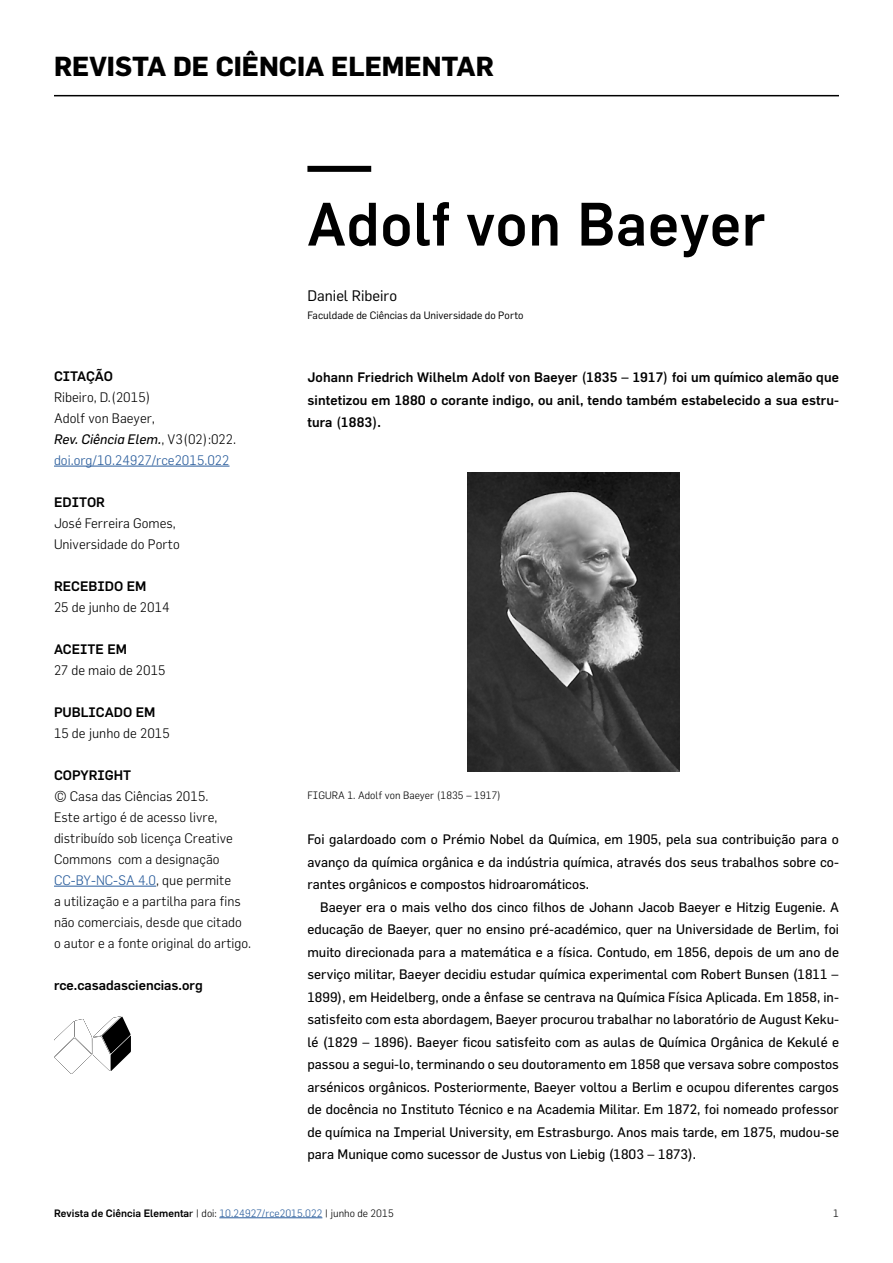
<style>
.page{position:relative;width:893px;height:1263px;background:#fff}
.page>*{position:absolute;margin:0;border:0;box-sizing:border-box;transform-origin:0 0}
.t1{font:500 60px "Flama";letter-spacing:.02em;color:#000;scale:.95 1}
.t2{font:700 27px "Flama";color:#000}
.t3{font:15px "Flama";color:#000}
.t4{font:13.5px/22.5px "Flama";color:#000;text-align:justify}
.t5{font:300 13.5px/21px "Flama";color:#000}
.t6{font:500 13.5px/22.5px "Flama";color:#000;text-align:justify}
.t7{font:500 10.5px "Flama";color:#000}
.t8{font:10.5px "Flama";color:#000}
.t9{font:300 10.5px "Flama";color:#000}
.s1{font-weight:400;font-style:italic}
.s2{color:#275b9b}
.s3{font-weight:400}
.s4{font-weight:300}
.s5{font-weight:300;color:#275b9b}
</style>
<div class="page">
<hr style="left:54px;top:95px;width:785px;height:1px;background:#000">
<hr style="left:219px;top:1217px;width:103px;height:1px;background:#275b9b">
<div style="left:307px;top:166px;width:64px;height:6px;background:#000"></div>
<img style="left:467px;top:472px;width:212px;height:300px">
<hr style="left:54px;top:466px;width:176px;height:1px;background:#275b9b">
<hr style="left:54px;top:886px;width:102px;height:1px;background:#275b9b">
<svg style="left:54px;top:1016px;width:77px;height:58px"></svg>
<h2 class="t2" style="left:54px;top:50px;width:441px">REVISTA DE CIÊNCIA ELEMENTAR</h2>
<p class="t6" style="left:54px;top:364px;width:60px">CITAÇÃO</p>
<p class="t5" style="left:54px;top:386px;width:184px">Ribeiro, D.(2015)<br>Adolf von Baeyer,<br><span class="s1">Rev. Ciência Elem.</span>, V3(02):022. <span class="s2">doi.org/10.24927/rce2015.022</span></p>
<p class="t6" style="left:54px;top:490px;width:53px">EDITOR</p>
<p class="t5" style="left:54px;top:512px;width:127px">José Ferreira Gomes,<br>Universidade do Porto</p>
<p class="t6" style="left:54px;top:574px;width:94px">RECEBIDO EM</p>
<p class="t5" style="left:54px;top:596px;width:117px">25 de junho de 2014</p>
<p class="t6" style="left:54px;top:637px;width:75px">ACEITE EM</p>
<p class="t5" style="left:54px;top:659px;width:113px">27 de maio de 2015</p>
<p class="t6" style="left:54px;top:700px;width:103px">PUBLICADO EM</p>
<p class="t5" style="left:54px;top:722px;width:117px">15 de junho de 2015</p>
<p class="t6" style="left:54px;top:763px;width:79px">COPYRIGHT</p>
<p class="t5" style="left:54px;top:785px;width:199px">© Casa das Ciências 2015.<br>Este artigo é de acesso livre, distribuído sob licença Creative<br>Commons com a designação<br><span class="s2">CC-BY-NC-SA 4.0</span>, que permite<br>a utilização e a partilha para fins não comerciais, desde que citado o autor e a fonte original do artigo.</p>
<p class="t6" style="left:54px;top:973px;width:150px">rce.casadasciencias.org</p>
<h1 class="t1" style="left:307px;top:188px;width:483px">Adolf von Baeyer</h1>
<p class="t3" style="left:307px;top:287px;width:91px">Daniel Ribeiro</p>
<p class="t8" style="left:307px;top:309px;width:218px">Faculdade de Ciências da Universidade do Porto</p>
<p class="t6" style="left:307px;top:366px;width:533px">Johann Friedrich Wilhelm Adolf von Baeyer (1835 – 1917) foi um químico alemão que sintetizou em 1880 o corante indigo, ou anil, tendo também estabelecido a sua estru&shy;tura (1883).</p>
<p class="t9" style="left:307px;top:789px;width:195px">FIGURA 1. Adolf von Baeyer (1835 – 1917)</p>
<p class="t4" style="left:307px;top:828px;width:533px">Foi galardoado com o Prémio Nobel da Química, em 1905, pela sua contribuição para o avanço da química orgânica e da indústria química, através dos seus trabalhos sobre co&shy;rantes orgânicos e compostos hidroaromáticos.</p>
<p class="t4" style="left:307px;top:895px;width:533px;text-indent:13px">Baeyer era o mais velho dos cinco filhos de Johann Jacob Baeyer e Hitzig Eugenie. A educação de Baeyer, quer no ensino pré-académico, quer na Universidade de Berlim, foi muito direcionada para a matemática e a física. Contudo, em 1856, depois de um ano de serviço militar, Baeyer decidiu estudar química experimental com Robert Bunsen (1811 – 1899), em Heidelberg, onde a ênfase se centrava na Química Física Aplicada. Em 1858, in&shy;satisfeito com esta abordagem, Baeyer procurou trabalhar no laboratório de August Keku&shy;lé (1829 – 1896). Baeyer ficou satisfeito com as aulas de Química Orgânica de Kekulé e passou a segui-lo, terminando o seu doutoramento em 1858 que versava sobre compostos arsénicos orgânicos. Posteriormente, Baeyer voltou a Berlim e ocupou diferentes cargos de docência no Instituto Técnico e na Academia Militar. Em 1872, foi nomeado professor de química na Imperial University, em Estrasburgo. Anos mais tarde, em 1875, mudou-se para Munique como sucessor de Justus von Liebig (1803 – 1873).</p>
<p class="t7" style="left:54px;top:1206px;width:341px">Revista de Ciência Elementa<span class="s3">r</span> <span class="s4">| doi:</span> <span class="s5">10.24927/rce2015.022</span> <span class="s4">| junho de 2015</span></p>
<p class="t9" style="left:833px;top:1207px;width:7px">1</p>
</div>
